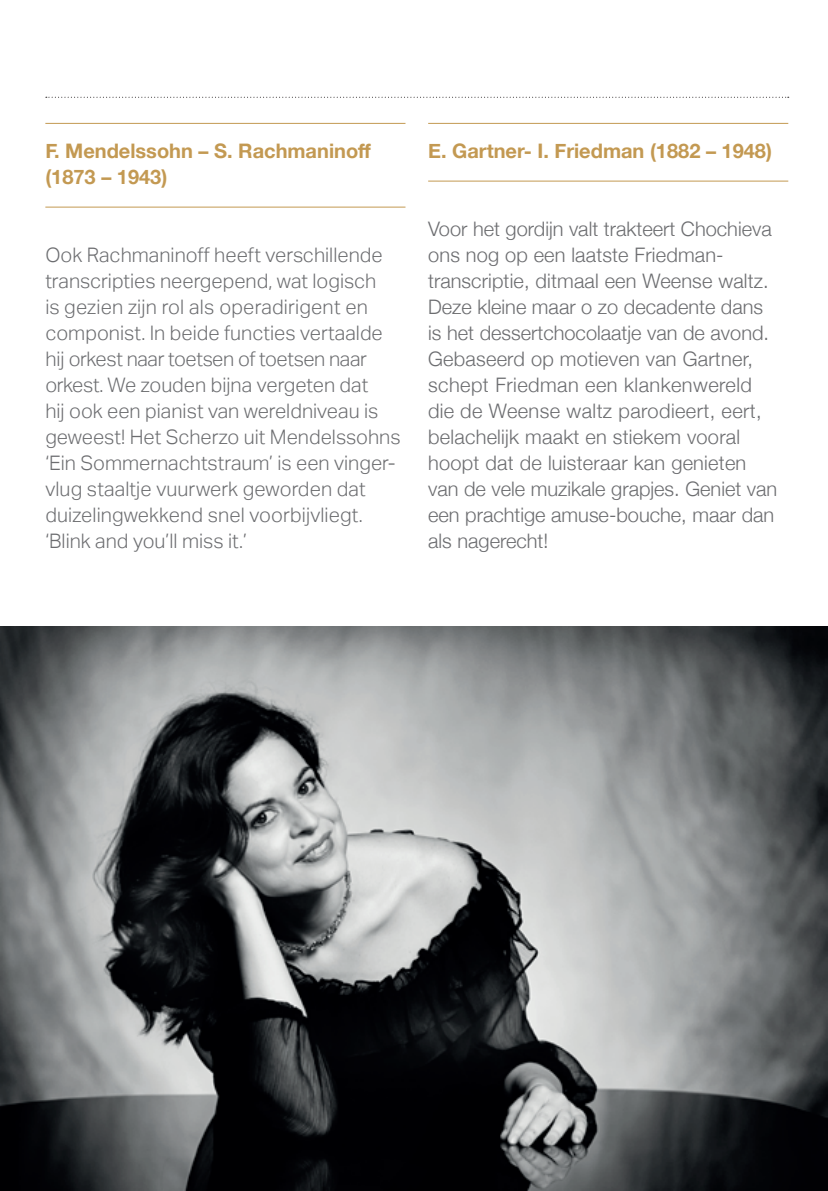
<style>
.page{position:relative;width:828px;height:1191px;background:#fff}
.page>*{position:absolute;margin:0;border:0;box-sizing:border-box;transform-origin:0 0}
.t1{font:300 20px/26px "Helvetica Neue";letter-spacing:.01em;color:#6c6d70}
.t2{font:300 20px/26px "Aktiv Grotesk";color:#6c6d70}
.t3{font:700 20px/26px "Helvetica Neue";color:#c39952}
</style>
<div class="page">
<svg style="left:46px;top:97px;width:743px;height:1px"></svg>
<img style="left:0;top:626px;width:828px;height:565px">
<hr style="left:45px;top:123px;width:360px;height:1px;background:#c39952">
<hr style="left:45px;top:207px;width:360px;height:1px;background:#c39952">
<hr style="left:428px;top:123px;width:360px;height:1px;background:#c39952">
<hr style="left:428px;top:181px;width:360px;height:1px;background:#c39952">
<p class="t3" style="left:45px;top:138px;width:327px">F. Mendelssohn – S. Rachmaninoff (1873 – 1943)</p>
<p class="t2" style="left:45px;top:242px;width:357px">Ook Rachmaninoff heeft verschillende transcripties neergepend, wat logisch<br>is gezien zijn rol als operadirigent en componist. In beide functies vertaalde hij orkest naar toetsen of toetsen naar orkest. We zouden bijna vergeten dat<br>hij ook een pianist van wereldniveau is geweest! Het Scherzo uit Mendelssohns ‘Ein Sommernachtstraum’ is een vinger&shy;vlug staaltje vuurwerk geworden dat duizelingwekkend snel voorbijvliegt. ‘Blink and you’ll miss it.’</p>
<p class="t3" style="left:428px;top:138px;width:345px">E. Gartner- I. Friedman (1882 – 1948)</p>
<p class="t1" style="left:428px;top:214px;width:351px">Voor het gordijn valt trakteert Chochieva ons nog op een laatste Friedman&shy;transcriptie, ditmaal een Weense waltz.<br>Deze kleine maar o zo decadente dans is het dessertchocolaatje van de avond.<br>Gebaseerd op motieven van Gartner, schept Friedman een klankenwereld die de Weense waltz parodieert, eert, belachelijk maakt en stiekem vooral hoopt dat de luisteraar kan genieten van de vele muzikale grapjes. Geniet van een prachtige amuse-bouche, maar dan als nagerecht!</p>
</div>
